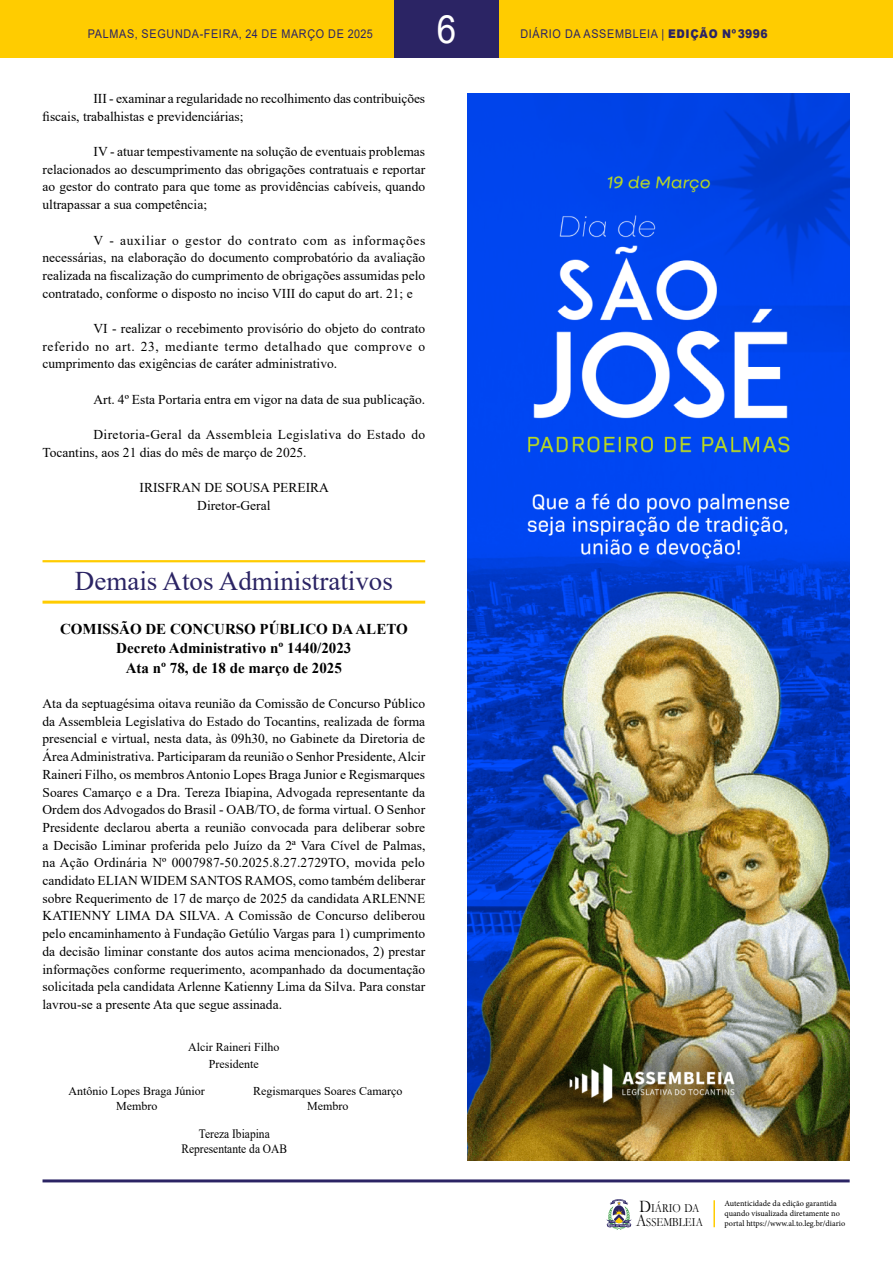
<style>
.page{position:relative;width:893px;height:1263px;background:#fff}
.page>*{position:absolute;margin:0;border:0;box-sizing:border-box;transform-origin:0 0}
.t1{font:39px "Arial";color:#fff;scale:.9 1}
.t2{font:27px "Times New Roman";color:#2b2464}
.t3{font:700 15px/19.5px "Times New Roman";color:#000;text-align:center}
.t4{font:13.5px/17.7px "Times New Roman";color:#000;text-align:justify}
.t5{font:13.5px/17.7px "Times New Roman";letter-spacing:.025em;color:#000}
.t6{font:12.75px/14.7px "Times New Roman";color:#000;text-align:center;scale:.9 1}
.t7{font:12.45px/14px "Garamond";color:#000;scale:.85 1}
.t8{font:12px/14.7px "Times New Roman";color:#000;text-align:center}
.t9{font:12px "Arial";letter-spacing:.065em;color:#2b2464;scale:.9 1}
.t10{font:8.25px/9.9px "Minion Pro";color:#000}
.s1{font-weight:900}
.s2{font-size:17.85px}
</style>
<div class="page">
<div style="left:0;top:0;width:893px;height:58px;background:#fc0"></div>
<hr style="left:43px;top:1179px;width:807px;height:3px;background:#2b2464">
<svg style="left:606px;top:1199px;width:26px;height:31px"></svg>
<div style="left:394px;top:0;width:105px;height:58px;background:#2b2464"></div>
<hr style="left:713px;top:1200px;width:2px;height:27px;background:#fc0">
<hr style="left:43px;top:560px;width:382px;height:2px;background:#fc0">
<hr style="left:43px;top:601px;width:382px;height:3px;background:#fc0">
<img style="left:468px;top:94px;width:382px;height:1067px">
<h1 class="t1" style="left:437px;top:2px;width:23px">6</h1>
<p class="t9" style="left:88px;top:25px;width:318px">PALMAS, SEGUNDA-FEIRA, 24 DE MARÇO DE 2025</p>
<p class="t9" style="left:520px;top:25px;width:276px">DIÁRIO DA ASSEMBLEIA | <span class="s1">EDIÇÃO Nº3996</span></p>
<p class="t4" style="left:43px;top:89px;width:384px;text-indent:51px">III - examinar a regularidade no recolhimento das contribuições fiscais, trabalhistas e previdenciárias;</p>
<p class="t4" style="left:43px;top:142px;width:384px;text-indent:51px">IV - atuar tempestivamente na solução de eventuais problemas relacionados ao descumprimento das obrigações contratuais e reportar ao gestor do contrato para que tome as providências cabíveis, quando ultrapassar a sua competência;</p>
<p class="t4" style="left:43px;top:231px;width:384px;text-indent:51px">V - auxiliar o gestor do contrato com as informações necessárias, na elaboração do documento comprobatório da avaliação realizada na fiscalização do cumprimento de obrigações assumidas pelo contratado, conforme o disposto no inciso VIII do caput do art. 21; e</p>
<p class="t4" style="left:43px;top:319px;width:384px;text-indent:51px">VI - realizar o recebimento provisório do objeto do contrato referido no art. 23, mediante termo detalhado que comprove o cumprimento das exigências de caráter administrativo.</p>
<p class="t4" style="left:94px;top:390px;width:333px">Art. 4º Esta Portaria entra em vigor na data de sua publicação.</p>
<p class="t5" style="left:43px;top:425px;width:384px;text-indent:51px">Diretoria-Geral da Assembleia Legislativa do Estado do<br>Tocantins, aos 21 dias do mês de março de 2025.</p>
<p class="t4" style="left:140px;top:478px;width:191px;text-align:center">IRISFRAN DE SOUSA PEREIRA<br>Diretor-Geral</p>
<h2 class="t2" style="left:75px;top:562px;width:320px">Demais Atos Administrativos</h2>
<p class="t3" style="left:60px;top:618px;width:349px">COMISSÃO DE CONCURSO PÚBLICO DA ALETO<br>Decreto Administrativo nº 1440/2023<br>Ata nº 78, de 18 de março de 2025</p>
<p class="t4" style="left:43px;top:694px;width:384px">Ata da septuagésima oitava reunião da Comissão de Concurso Público da Assembleia Legislativa do Estado do Tocantins, realizada de forma presencial e virtual, nesta data, às 09h30, no Gabinete da Diretoria de Área Administrativa. Participaram da reunião o Senhor Presidente, Alcir Raineri Filho, os membros Antonio Lopes Braga Junior e Regismarques Soares Camarço e a Dra. Tereza Ibiapina, Advogada representante da Ordem dos Advogados do Brasil - OAB/TO, de forma virtual. O Senhor Presidente declarou aberta a reunião convocada para deliberar sobre a Decisão Liminar proferida pelo Juízo da 2ª Vara Cível de Palmas, na Ação Ordinária Nº 0007987-50.2025.8.27.2729TO, movida pelo candidato ELIAN WIDEM SANTOS RAMOS, como também deliberar sobre Requerimento de 17 de março de 2025 da candidata ARLENNE KATIENNY LIMA DA SILVA. A Comissão de Concurso deliberou pelo encaminhamento à Fundação Getúlio Vargas para 1) cumprimento da decisão liminar constante dos autos acima mencionados, 2) prestar informações conforme requerimento, acompanhado da documentação solicitada pela candidata Arlenne Katienny Lima da Silva. Para constar lavrou-se a presente Ata que segue assinada.</p>
<p class="t8" style="left:188px;top:1038px;width:93px;line-height:17.1px">Alcir Raineri Filho<br>Presidente</p>
<p class="t8" style="left:69px;top:1083px;width:138px">Antônio Lopes Braga Júnior<br>Membro</p>
<p class="t8" style="left:253px;top:1083px;width:151px">Regismarques Soares Camarço<br>Membro</p>
<p class="t6" style="left:181px;top:1126px;width:119px">Tereza Ibiapina<br>Representante da OAB</p>
<p class="t7" style="left:636px;top:1201px;width:80px"><span class="s2">D</span>IÁRIO DA<br><span class="s2">A</span>SSEMBLEIA</p>
<p class="t10" style="left:724px;top:1199px;width:122px">Autenticidade da edição garantida quando visualizada diretamente no portal https://www.al.to.leg.br/diario</p>
</div>
